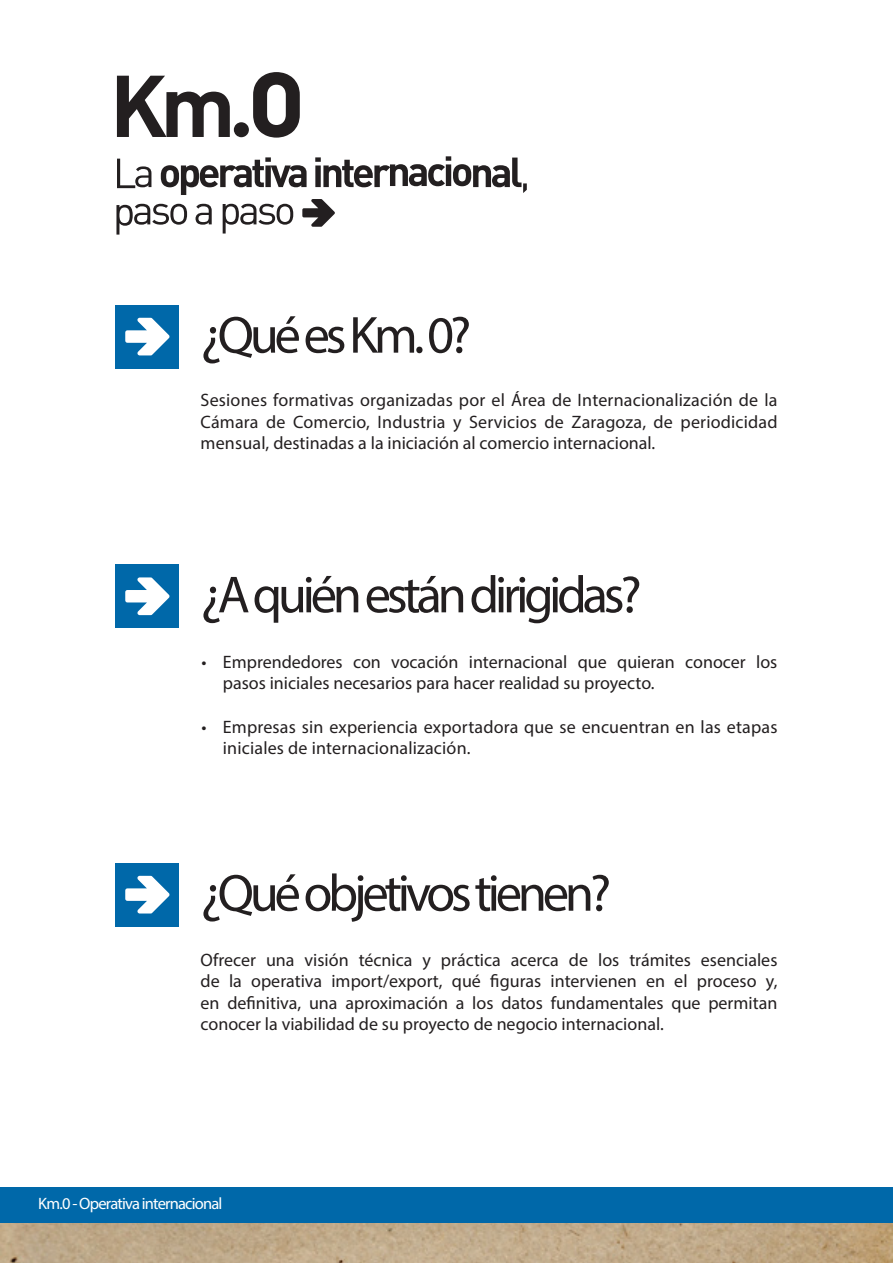
<style>
.page{position:relative;width:893px;height:1263px;background:#fff}
.page>*{position:absolute;margin:0;border:0;box-sizing:border-box;transform-origin:0 0}
.t1{font:52.5px "Myriad Pro";letter-spacing:-.08em;color:#231f20}
.t2{font:18px/21.6px "Myriad Pro";color:#231f20;text-align:justify}
.t3{font:16.5px "Myriad Pro";letter-spacing:-.05em;color:#fff}
</style>
<div class="page">
<img style="left:0;top:1222px;width:893px;height:41px">
<div style="left:0;top:1187px;width:893px;height:35px;background:#0068a9"></div>
<div style="left:116px;top:305px;width:63px;height:63px;background:#0068a9"></div>
<svg style="left:125px;top:318px;width:44px;height:37px"></svg>
<div style="left:116px;top:564px;width:63px;height:64px;background:#0068a9"></div>
<svg style="left:125px;top:577px;width:44px;height:38px"></svg>
<div style="left:116px;top:863px;width:63px;height:63px;background:#0068a9"></div>
<svg style="left:125px;top:876px;width:44px;height:37px"></svg>
<svg style="left:116px;top:156px;width:411px;height:79px"></svg>
<svg style="left:117px;top:72px;width:183px;height:66px"></svg>
<p class="t1" style="left:201px;top:303px;width:272px">¿Qué es Km.0?</p>
<p class="t2" style="left:201px;top:389px;width:578px">Sesiones formativas organizadas por el Área de Internacionalización de la Cámara de Comercio, Industria y Servicios de Zaragoza, de periodicidad mensual, destinadas a la iniciación al comercio internacional.</p>
<p class="t1" style="left:201px;top:562px;width:443px">¿A quién están dirigidas?</p>
<p class="t2" style="left:223px;top:651px;width:556px;text-indent:-21px">• Emprendedores con vocación internacional que quieran conocer los pasos iniciales necesarios para hacer realidad su proyecto.</p>
<p class="t2" style="left:223px;top:715px;width:556px;text-indent:-21px">• Empresas sin experiencia exportadora que se encuentran en las etapas iniciales de internacionalización.</p>
<p class="t1" style="left:201px;top:861px;width:412px">¿Qué objetivos tienen?</p>
<p class="t2" style="left:201px;top:948px;width:578px">Ofrecer una visión técnica y práctica acerca de los trámites esenciales de la operativa import/export, qué figuras intervienen en el proceso y, en definitiva, una aproximación a los datos fundamentales que permitan conocer la viabilidad de su proyecto de negocio internacional.</p>
<p class="t3" style="left:38px;top:1193px;width:186px">Km.0 - Operativa internacional</p>
</div>
